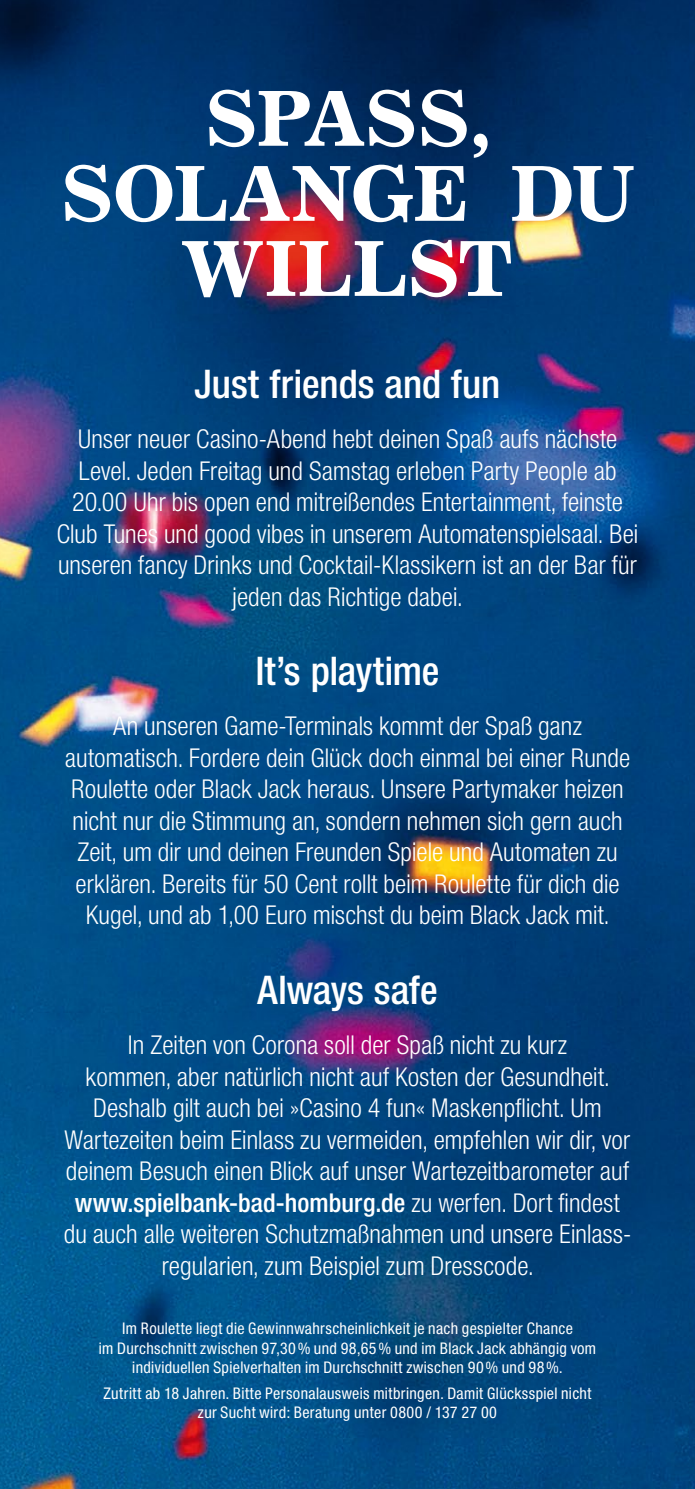
<style>
.page{position:relative;width:695px;height:1489px;background:#fff}
.page>*{position:absolute;margin:0;border:0;box-sizing:border-box;transform-origin:0 0}
.t1{font:700 77.5px/75px "Primus Antiqua BQ";letter-spacing:-.015em;color:#fff;text-align:center}
.t2{font:500 40px "Neue Helvetica Condensed BQ";color:#fff}
.t3{font:300 26.25px/31.5px "Neue Helvetica Condensed BQ";letter-spacing:.005em;color:#fff;text-align:center}
.t4{font:16.25px/19.5px "Neue Helvetica Condensed BQ";letter-spacing:.025em;color:#fff;text-align:center}
.s1{font-weight:500}
</style>
<div class="page">
<img style="left:0;top:0;width:694px;height:1488px">
<h1 class="t1" style="left:60px;top:82px;width:575px">SPASS,<br>SOLANGE DU<br>WILLST</h1>
<h2 class="t2" style="left:194px;top:360px;width:307px">Just friends and fun</h2>
<p class="t3" style="left:57px;top:423px;width:583px">Unser neuer Casino-Abend hebt deinen Spaß aufs nächste Level. Jeden Freitag und Samstag erleben Party People ab 20.00 Uhr bis open end mitreißendes Entertainment, feinste Club Tunes und good vibes in unserem Automatenspielsaal. Bei unseren fancy Drinks und Cocktail-Klassikern ist an der Bar für jeden das Richtige dabei.</p>
<h2 class="t2" style="left:255px;top:647px;width:185px">It’s playtime</h2>
<p class="t3" style="left:65px;top:710px;width:566px">An unseren Game-Terminals kommt der Spaß ganz automatisch. Fordere dein Glück doch einmal bei einer Runde Roulette oder Black Jack heraus. Unsere Partymaker heizen nicht nur die Stimmung an, sondern nehmen sich gern auch Zeit, um dir und deinen Freunden Spiele und Automaten zu erklären. Bereits für 50 Cent rollt beim Roulette für dich die Kugel, und ab 1,00 Euro mischst du beim Black Jack mit.</p>
<h2 class="t2" style="left:257px;top:965px;width:182px">Always safe</h2>
<p class="t3" style="left:64px;top:1029px;width:569px">In Zeiten von Corona soll der Spaß nicht zu kurz<br>kommen, aber natürlich nicht auf Kosten der Gesundheit.<br>Deshalb gilt auch bei »Casino 4 fun« Maskenpflicht. Um Wartezeiten beim Einlass zu vermeiden, empfehlen wir dir, vor deinem Besuch einen Blick auf unser Wartezeitbarometer auf <span class="s1">www.spielbank-bad-homburg.de</span> zu werfen. Dort findest du auch alle weiteren Schutzmaßnahmen und unsere Einlass&shy;regularien, zum Beispiel zum Dresscode.</p>
<p class="t4" style="left:99px;top:1318px;width:498px">Im Roulette liegt die Gewinnwahrscheinlichkeit je nach gespielter Chance<br>im Durchschnitt zwischen 97,30% und 98,65% und im Black Jack abhängig vom individuellen Spielverhalten im Durchschnitt zwischen 90% und 98%.</p>
<p class="t4" style="left:103px;top:1383px;width:489px">Zutritt ab 18 Jahren. Bitte Personalausweis mitbringen. Damit Glücksspiel nicht zur Sucht wird: Beratung unter 0800 / 137 27 00</p>
</div>
